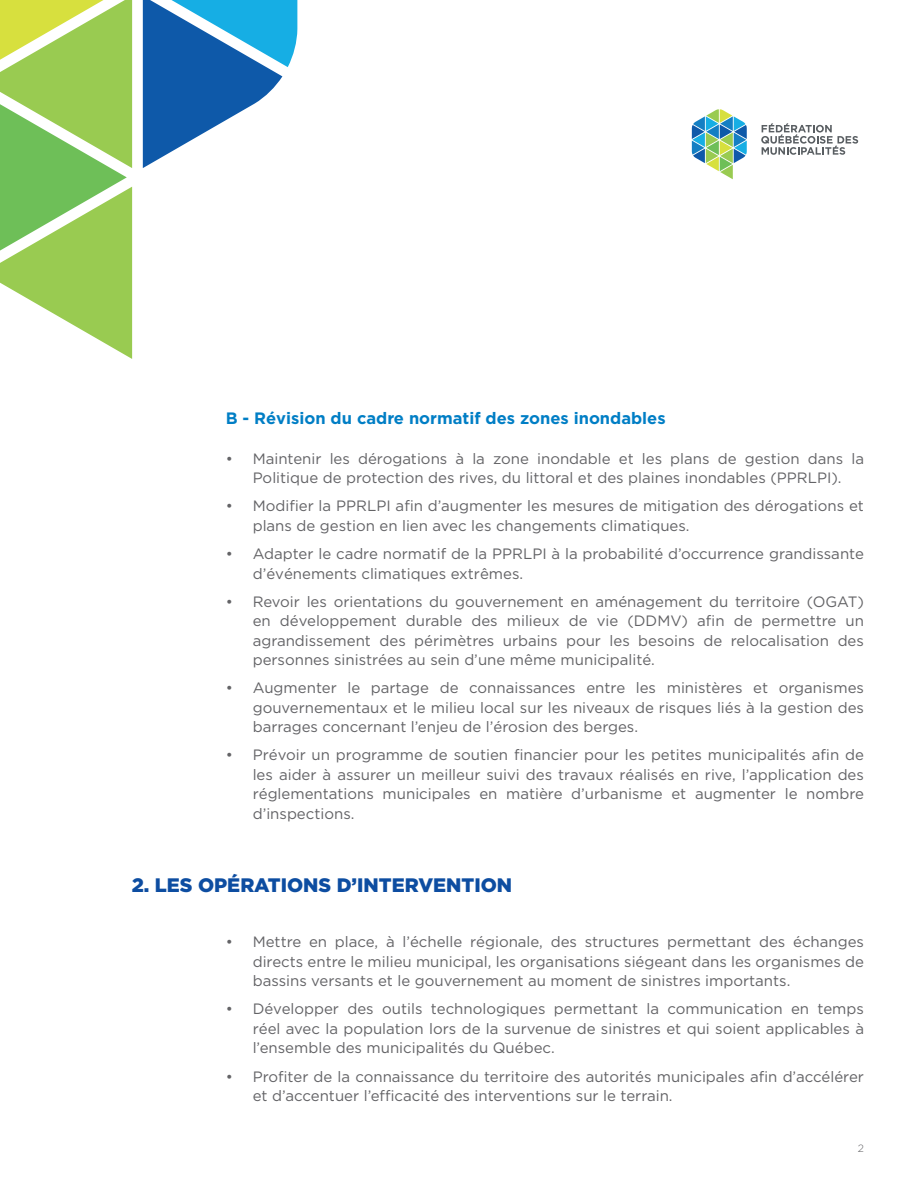
<style>
.page{position:relative;width:918px;height:1188px;background:#fff}
.page>*{position:absolute;margin:0;border:0;box-sizing:border-box;transform-origin:0 0}
.t1{font:900 19.5px "Gotham";color:#0d4da1}
.t2{font:700 16.5px "Gotham";color:#007ec5}
.t3{font:15px/19.5px "Gotham";color:#636366;text-align:justify}
.t4{font:300 10.5px "Gotham";color:#636366}
</style>
<div class="page">
<svg style="left:132px;top:0;width:166px;height:359px"></svg>
<svg style="left:143px;top:0;width:154px;height:168px"></svg>
<svg style="left:0;top:0;width:132px;height:359px"></svg>
<svg style="left:691px;top:109px;width:56px;height:71px"></svg>
<svg style="left:761px;top:123px;width:97px;height:32px"></svg>
<p class="t2" style="left:226px;top:409px;width:441px">B - Révision du cadre normatif des zones inondables</p>
<p class="t3" style="left:226px;top:448px;width:640px;text-align:center">• Maintenir les dérogations à la zone inondable et les plans de gestion dans la<br>Politique de protection des rives, du littoral et des plaines inondables (PPRLPI).</p>
<p class="t3" style="left:253px;top:496px;width:613px;text-indent:-27px">• Modifier la PPRLPI afin d’augmenter les mesures de mitigation des dérogations et plans de gestion en lien avec les changements climatiques.</p>
<p class="t3" style="left:253px;top:544px;width:613px;text-indent:-27px">• Adapter le cadre normatif de la PPRLPI à la probabilité d’occurrence grandissante d’événements climatiques extrêmes.</p>
<p class="t3" style="left:253px;top:591px;width:613px;text-indent:-27px">• Revoir les orientations du gouvernement en aménagement du territoire (OGAT) en développement durable des milieux de vie (DDMV) afin de permettre un agrandissement des périmètres urbains pour les besoins de relocalisation des personnes sinistrées au sein d’une même municipalité.</p>
<p class="t3" style="left:253px;top:678px;width:613px;text-indent:-27px">• Augmenter le partage de connaissances entre les ministères et organismes gouvernementaux et le milieu local sur les niveaux de risques liés à la gestion des barrages concernant l’enjeu de l’érosion des berges.</p>
<p class="t3" style="left:253px;top:745px;width:613px;text-indent:-27px">• Prévoir un programme de soutien financier pour les petites municipalités afin de les aider à assurer un meilleur suivi des travaux réalisés en rive, l’application des réglementations municipales en matière d’urbanisme et augmenter le nombre d’inspections.</p>
<p class="t1" style="left:132px;top:874px;width:382px">2. LES OPÉRATIONS D’INTERVENTION</p>
<p class="t3" style="left:253px;top:932px;width:613px;text-indent:-27px">• Mettre en place, à l’échelle régionale, des structures permettant des échanges directs entre le milieu municipal, les organisations siégeant dans les organismes de bassins versants et le gouvernement au moment de sinistres importants.</p>
<p class="t3" style="left:253px;top:999px;width:613px;text-indent:-27px">• Développer des outils technologiques permettant la communication en temps réel avec la population lors de la survenue de sinistres et qui soient applicables à l’ensemble des municipalités du Québec.</p>
<p class="t3" style="left:253px;top:1066px;width:613px;text-indent:-27px">• Profiter de la connaissance du territoire des autorités municipales afin d’accélérer et d’accentuer l’efficacité des interventions sur le terrain.</p>
<p class="t4" style="left:858px;top:1143px;width:8px">2</p>
</div>
